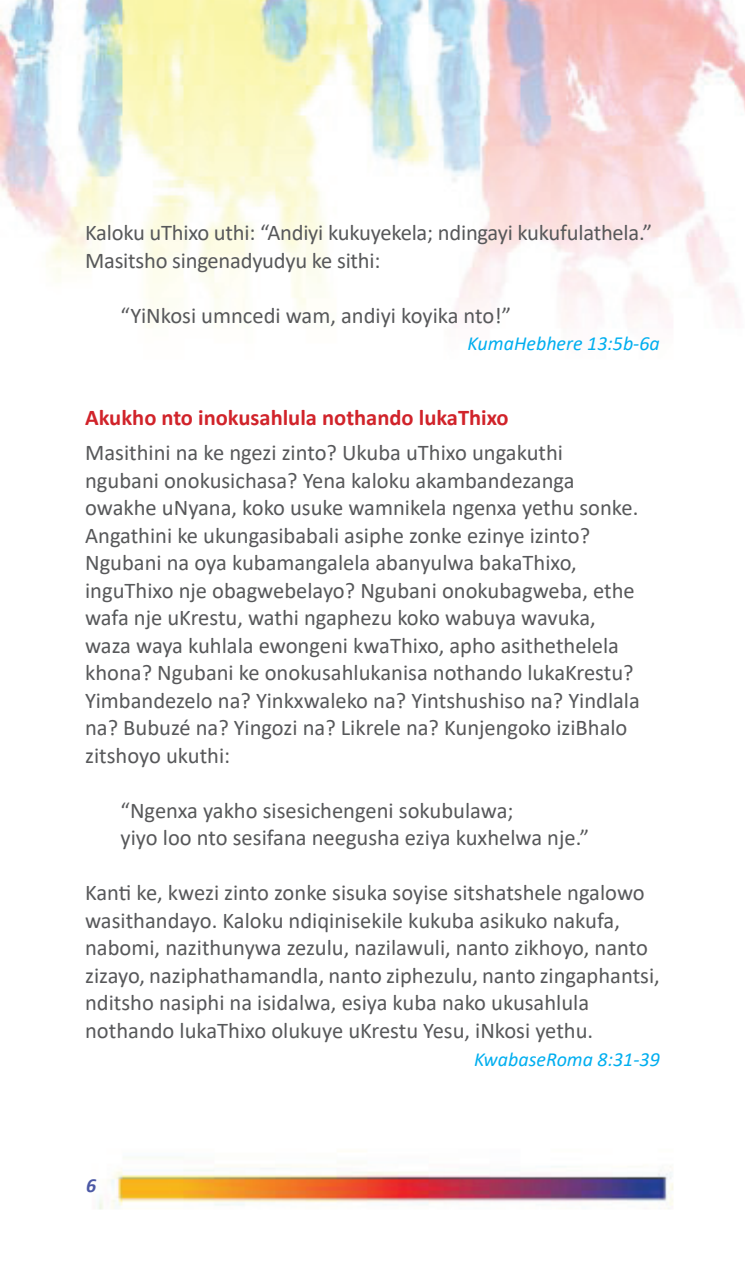
<style>
.page{position:relative;width:745px;height:1262px;background:#fff}
.page>*{position:absolute;margin:0;border:0;box-sizing:border-box;transform-origin:0 0}
.t1{font:22.5px/27.5px "Calibri";color:#57585a}
.t2{font:700 22.5px "Calibri";color:#d1232a}
.t3{font:italic 20px "Calibri";color:#00aeef}
.t4{font:italic 700 20px "Calibri";color:#4c59a5}
</style>
<div class="page">
<img style="left:0;top:0;width:744px;height:1210px">
<p class="t1" style="left:85px;top:218px;width:568px">Kaloku uThixo uthi: “Andiyi kukuyekela; ndingayi kukufulathela.”<br>Masitsho singenadyudyu ke sithi:</p>
<p class="t1" style="left:120px;top:301px;width:392px">“YiNkosi umncedi wam, andiyi koyika nto!”</p>
<p class="t3" style="left:467px;top:330px;width:194px">KumaHebhere 13:5b-6a</p>
<p class="t2" style="left:85px;top:402px;width:425px">Akukho nto inokusahlula nothando lukaThixo</p>
<p class="t1" style="left:85px;top:438px;width:556px">Masithini na ke ngezi zinto? Ukuba uThixo ungakuthi ngubani onokusichasa? Yena kaloku akambandezanga owakhe uNyana, koko usuke wamnikela ngenxa yethu sonke.<br>Angathini ke ukungasibabali asiphe zonke ezinye izinto?<br>Ngubani na oya kubamangalela abanyulwa bakaThixo, inguThixo nje obagwebelayo? Ngubani onokubagweba, ethe wafa nje uKrestu, wathi ngaphezu koko wabuya wavuka, waza waya kuhlala ewongeni kwaThixo, apho asithethelela khona? Ngubani ke onokusahlukanisa nothando lukaKrestu?<br>Yimbandezelo na? Yinkxwaleko na? Yintshushiso na? Yindlala na? Bubuzé na? Yingozi na? Likrele na? Kunjengoko iziBhalo zitshoyo ukuthi:</p>
<p class="t1" style="left:120px;top:796px;width:469px">“Ngenxa yakho sisesichengeni sokubulawa;<br>yiyo loo nto sesifana neegusha eziya kuxhelwa nje.”</p>
<p class="t1" style="left:85px;top:878px;width:575px">Kanti ke, kwezi zinto zonke sisuka soyise sitshatshele ngalowo wasithandayo. Kaloku ndiqinisekile kukuba asikuko nakufa, nabomi, nazithunywa zezulu, nazilawuli, nanto zikhoyo, nanto zizayo, naziphathamandla, nanto ziphezulu, nanto zingaphantsi, nditsho nasiphi na isidalwa, esiya kuba nako ukusahlula nothando lukaThixo olukuye uKrestu Yesu, iNkosi yethu.</p>
<p class="t3" style="left:474px;top:1045px;width:187px">KwabaseRoma 8:31-39</p>
<p class="t4" style="left:86px;top:1171px;width:12px">6</p>
</div>
